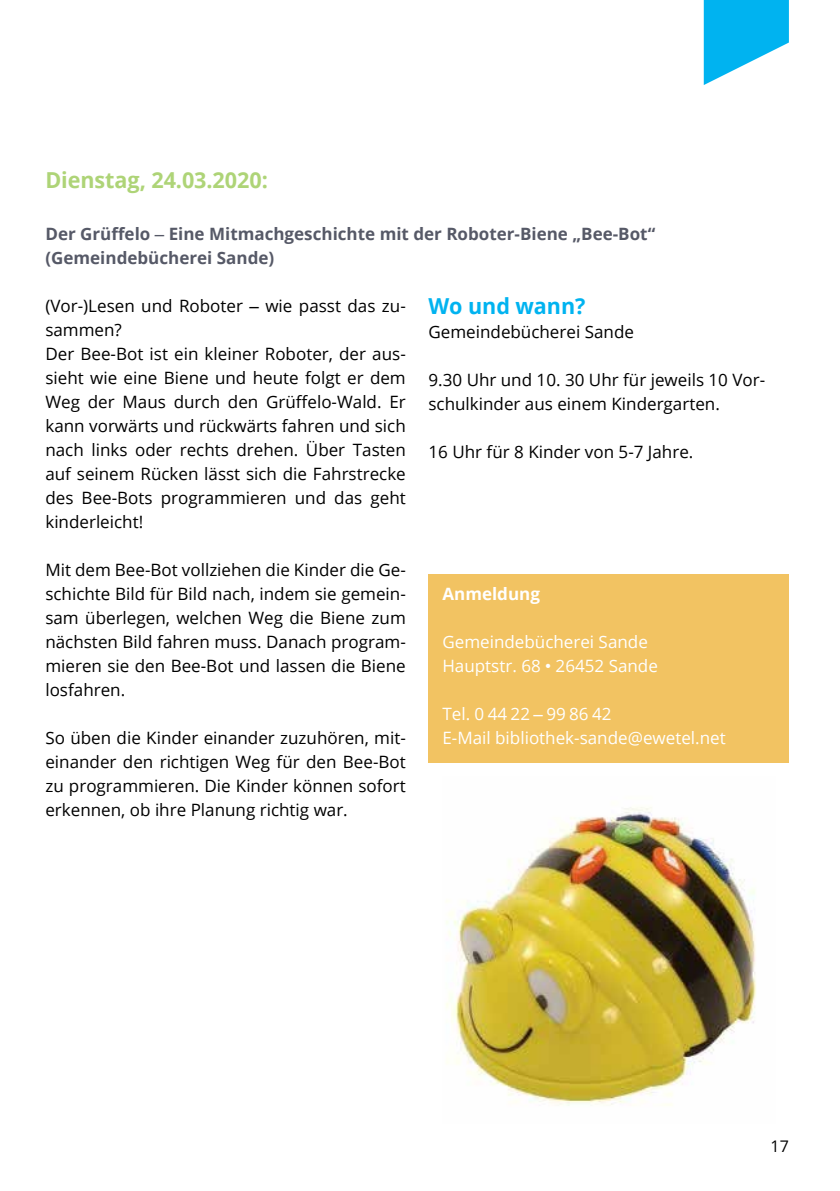
<style>
.page{position:relative;width:840px;height:1191px;background:#fff}
.page>*{position:absolute;margin:0;border:0;box-sizing:border-box;transform-origin:0 0}
.t1{font:700 22px "Open Sans";letter-spacing:-.005em;color:#aed477}
.t2{font:700 22px "Open Sans";letter-spacing:-.005em;color:#00b3f0}
.t3{font:17px/24px "Open Sans";color:#000}
.t4{font:17px/24px "Open Sans";color:#fff}
.t5{font:700 17px/24px "Open Sans";color:#565967}
.t6{font:700 17px "Open Sans";color:#fff}
.t7{font:16px "Open Sans";color:#000}
.s1{font-family:"Arial";font-weight:400}
.s2{font-family:"Arial"}
</style>
<div class="page">
<svg style="left:703px;top:0;width:85px;height:85px"></svg>
<img style="left:446px;top:807px;width:311px;height:299px">
<div style="left:428px;top:574px;width:360px;height:189px;background:#f2c362"></div>
<p class="t1" style="left:45px;top:165px;width:224px">Dienstag, 24.03.2020:</p>
<p class="t5" style="left:45px;top:222px;width:611px">Der Grüffelo <span class="s1">–</span> Eine Mitmachgeschichte mit der Roboter-Biene „Bee-Bot“ (Gemeindebücherei Sande)</p>
<p class="t3" style="left:45px;top:293px;width:362px">(Vor-)Lesen und Roboter <span class="s2">–</span> wie passt das zu&shy;sammen?<br>Der Bee-Bot ist ein kleiner Roboter, der aus&shy;sieht wie eine Biene und heute folgt er dem Weg der Maus durch den Grüffelo-Wald. Er kann vorwärts und rückwärts fahren und sich nach links oder rechts drehen. Über Tasten auf seinem Rücken lässt sich die Fahrstrecke des Bee-Bots programmieren und das geht kinderleicht!</p>
<p class="t3" style="left:45px;top:557px;width:362px;text-align:justify">Mit dem Bee-Bot vollziehen die Kinder die Ge&shy;schichte Bild für Bild nach, indem sie gemein&shy;sam überlegen, welchen Weg die Biene zum nächsten Bild fahren muss. Danach program&shy;mieren sie den Bee-Bot und lassen die Biene losfahren.</p>
<p class="t3" style="left:45px;top:725px;width:362px;text-align:justify">So üben die Kinder einander zuzuhören, mit&shy;einander den richtigen Weg für den Bee-Bot zu programmieren. Die Kinder können sofort erkennen, ob ihre Planung richtig war.</p>
<p class="t2" style="left:428px;top:290px;width:158px">Wo und wann?</p>
<p class="t3" style="left:428px;top:319px;width:207px">Gemeindebücherei Sande</p>
<p class="t3" style="left:428px;top:367px;width:338px">9.30 Uhr und 10. 30 Uhr für jeweils 10 Vor&shy;schulkinder aus einem Kindergarten.</p>
<p class="t3" style="left:428px;top:439px;width:266px">16 Uhr für 8 Kinder von 5-7 Jahre.</p>
<p class="t6" style="left:442px;top:582px;width:99px">Anmeldung</p>
<p class="t4" style="left:442px;top:629px;width:217px">Gemeindebücherei Sande<br>Hauptstr. 68 <span class="s2">•</span> 26452 Sande</p>
<p class="t4" style="left:442px;top:701px;width:285px">Tel. 0 44 22 <span class="s2">–</span> 99 86 42<br>E-Mail bibliothek-sande@ewetel.net</p>
<p class="t7" style="left:770px;top:1135px;width:20px">17</p>
</div>
